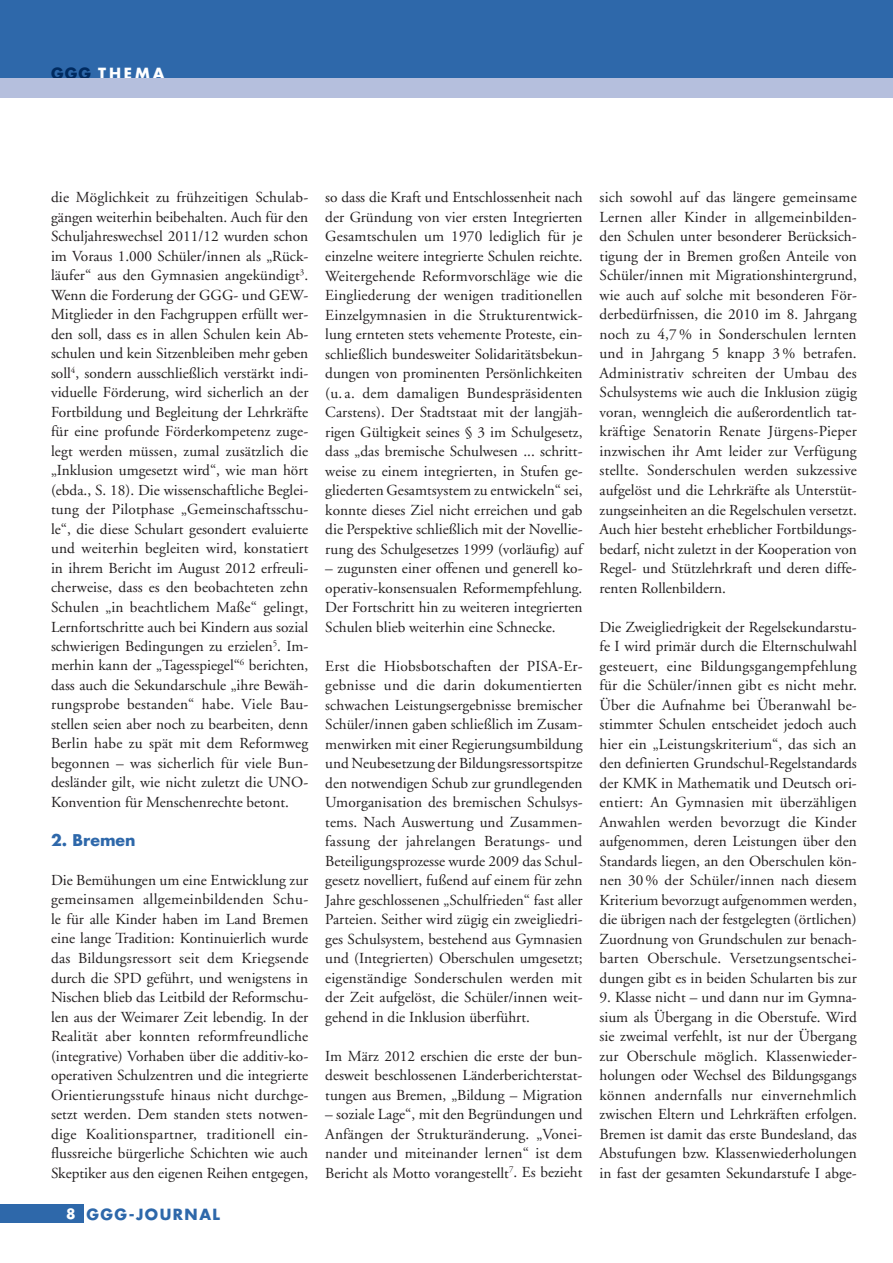
<style>
.page{position:relative;width:893px;height:1263px;background:#fff}
.page>*{position:absolute;margin:0;border:0;box-sizing:border-box;transform-origin:0 0}
.t1{font:700 15.75px "Futura";color:#2e68aa}
.t2{font:15.3px/19.5px "Adobe Garamond";color:#231f20;text-align:justify}
.t3{font:700 15px "Futura";letter-spacing:.1em;color:#2e68aa}
.t4{font:700 15px "Futura";color:#fff}
.s1{color:#002a5f}
.s2{font-size:13.8px;color:#fff}
</style>
<div class="page">
<div style="left:0;top:0;width:893px;height:79px;background:#2e68aa"></div>
<div style="left:0;top:79px;width:893px;height:19px;background:#b5bfdd"></div>
<div style="left:0;top:1204px;width:83px;height:19px;background:#2e68aa"></div>
<p class="t4" style="left:51px;top:63px;width:88px"><span class="s1">GGG</span> THEMA</p>
<p class="t2" style="left:51px;top:188px;width:259px">die Möglichkeit zu frühzeitigen Schulab&shy;gängen weiterhin beibehalten. Auch für den Schuljahreswechsel 2011/12 wurden schon im Voraus 1.000 Schüler/innen als „Rück&shy;läufer“ aus den Gymnasien angekündigt<sup>3</sup>.<br>Wenn die Forderung der GGG- und GEW-Mitglieder in den Fachgruppen erfüllt wer&shy;den soll, dass es in allen Schulen kein Ab&shy;schulen und kein Sitzenbleiben mehr geben soll<sup>4</sup>, sondern ausschließlich verstärkt indi&shy;viduelle Förderung, wird sicherlich an der Fortbildung und Begleitung der Lehrkräfte für eine profunde Förderkompetenz zuge&shy;legt werden müssen, zumal zusätzlich die „Inklusion umgesetzt wird“, wie man hört (ebda., S. 18). Die wissenschaftliche Beglei&shy;tung der Pilotphase „Gemeinschaftsschu&shy;le“, die diese Schulart gesondert evaluierte und weiterhin begleiten wird, konstatiert in ihrem Bericht im August 2012 erfreuli&shy;cherweise, dass es den beobachteten zehn Schulen „in beachtlichem Maße“ gelingt, Lernfortschritte auch bei Kindern aus sozial schwierigen Bedingungen zu erzielen<sup>5</sup>. Im&shy;merhin kann der „Tagesspiegel“<sup>6</sup> berichten, dass auch die Sekundarschule „ihre Bewäh&shy;rungsprobe bestanden“ habe. Viele Bau&shy;stellen seien aber noch zu bearbeiten, denn Berlin habe zu spät mit dem Reformweg begonnen – was sicherlich für viele Bun&shy;desländer gilt, wie nicht zuletzt die UNO-Konvention für Menschenrechte betont.</p>
<p class="t1" style="left:51px;top:829px;width:86px">2. BREMEN</p>
<p class="t2" style="left:51px;top:871px;width:259px">Die Bemühungen um eine Entwicklung zur gemeinsamen allgemeinbildenden Schu&shy;le für alle Kinder haben im Land Bremen eine lange Tradition: Kontinuierlich wurde das Bildungsressort seit dem Kriegsende durch die SPD geführt, und wenigstens in Nischen blieb das Leitbild der Reformschu&shy;len aus der Weimarer Zeit lebendig. In der Realität aber konnten reformfreundliche (integrative) Vorhaben über die additiv-ko&shy;operativen Schulzentren und die integrierte Orientierungsstufe hinaus nicht durchge&shy;setzt werden. Dem standen stets notwen&shy;dige Koalitionspartner, traditionell ein&shy;flussreiche bürgerliche Schichten wie auch Skeptiker aus den eigenen Reihen entgegen,</p>
<p class="t3" style="left:66px;top:1204px;width:155px"><span class="s2">8</span> GGG-JOURNAL</p>
<p class="t2" style="left:325px;top:188px;width:259px">so dass die Kraft und Entschlossenheit nach der Gründung von vier ersten Integrierten Gesamtschulen um 1970 lediglich für je einzelne weitere integrierte Schulen reichte.<br>Weitergehende Reformvorschläge wie die Eingliederung der wenigen traditionellen Einzelgymnasien in die Strukturentwick&shy;lung ernteten stets vehemente Proteste, ein&shy;schließlich bundesweiter Solidaritätsbekun&shy;dungen von prominenten Persönlichkeiten (u. a. dem damaligen Bundespräsidenten Carstens). Der Stadtstaat mit der langjäh&shy;rigen Gültigkeit seines § 3 im Schulgesetz, dass „das bremische Schulwesen ... schritt&shy;weise zu einem integrierten, in Stufen ge&shy;gliederten Gesamtsystem zu entwickeln“ sei, konnte dieses Ziel nicht erreichen und gab die Perspektive schließlich mit der Novellie&shy;rung des Schulgesetzes 1999 (vorläufig) auf</p>
<p class="t2" style="left:325px;top:559px;width:259px">– zugunsten einer offenen und generell ko&shy;operativ-konsensualen Reformempfehlung.<br>Der Fortschritt hin zu weiteren integrierten Schulen blieb weiterhin eine Schnecke.</p>
<p class="t2" style="left:325px;top:656px;width:259px">Erst die Hiobsbotschaften der PISA-Er&shy;gebnisse und die darin dokumentierten schwachen Leistungsergebnisse bremischer Schüler/innen gaben schließlich im Zusam&shy;menwirken mit einer Regierungsumbildung und Neubesetzung der Bildungsressortspitze den notwendigen Schub zur grundlegenden Umorganisation des bremischen Schulsys&shy;tems. Nach Auswertung und Zusammen&shy;fassung der jahrelangen Beratungs- und Beteiligungsprozesse wurde 2009 das Schul&shy;gesetz novelliert, fußend auf einem für zehn Jahre geschlossenen „Schulfrieden“ fast aller Parteien. Seither wird zügig ein zweigliedri&shy;ges Schulsystem, bestehend aus Gymnasien und (Integrierten) Oberschulen umgesetzt; eigenständige Sonderschulen werden mit der Zeit aufgelöst, die Schüler/innen weit&shy;gehend in die Inklusion überführt.</p>
<p class="t2" style="left:325px;top:1047px;width:259px">Im März 2012 erschien die erste der bun&shy;desweit beschlossenen Länderberichterstat&shy;tungen aus Bremen, „Bildung – Migration</p>
<p class="t2" style="left:325px;top:1105px;width:259px">– soziale Lage“, mit den Begründungen und Anfängen der Strukturänderung. „Vonei&shy;nander und miteinander lernen“ ist dem Bericht als Motto vorangestellt<sup>7</sup>. Es bezieht</p>
<p class="t2" style="left:600px;top:188px;width:259px">sich sowohl auf das längere gemeinsame Lernen aller Kinder in allgemeinbilden&shy;den Schulen unter besonderer Berücksich&shy;tigung der in Bremen großen Anteile von Schüler/innen mit Migrationshintergrund, wie auch auf solche mit besonderen För&shy;derbedürfnissen, die 2010 im 8. Jahrgang noch zu 4,7 % in Sonderschulen lernten und in Jahrgang 5 knapp 3 % betrafen.<br>Administrativ schreiten der Umbau des Schulsystems wie auch die Inklusion zügig voran, wenngleich die außerordentlich tat&shy;kräftige Senatorin Renate Jürgens-Pieper inzwischen ihr Amt leider zur Verfügung stellte. Sonderschulen werden sukzessive aufgelöst und die Lehrkräfte als Unterstüt&shy;zungseinheiten an die Regelschulen versetzt.<br>Auch hier besteht erheblicher Fortbildungs&shy;bedarf, nicht zuletzt in der Kooperation von Regel- und Stützlehrkraft und deren diffe&shy;renten Rollenbildern.</p>
<p class="t2" style="left:600px;top:617px;width:259px">Die Zweigliedrigkeit der Regelsekundarstu&shy;fe I wird primär durch die Elternschulwahl gesteuert, eine Bildungsgangempfehlung für die Schüler/innen gibt es nicht mehr.<br>Über die Aufnahme bei Überanwahl be&shy;stimmter Schulen entscheidet jedoch auch hier ein „Leistungskriterium“, das sich an den definierten Grundschul-Regelstandards der KMK in Mathematik und Deutsch ori&shy;entiert: An Gymnasien mit überzähligen Anwahlen werden bevorzugt die Kinder aufgenommen, deren Leistungen über den Standards liegen, an den Oberschulen kön&shy;nen 30 % der Schüler/innen nach diesem Kriterium bevorzugt aufgenommen werden, die übrigen nach der festgelegten (örtlichen)<br>Zuordnung von Grundschulen zur benach&shy;barten Oberschule. Versetzungsentschei&shy;dungen gibt es in beiden Schularten bis zur</p>
<p class="t2" style="left:600px;top:988px;width:259px">9. Klasse nicht – und dann nur im Gymna&shy;sium als Übergang in die Oberstufe. Wird sie zweimal verfehlt, ist nur der Übergang zur Oberschule möglich. Klassenwieder&shy;holungen oder Wechsel des Bildungsgangs können andernfalls nur einvernehmlich zwischen Eltern und Lehrkräften erfolgen.<br>Bremen ist damit das erste Bundesland, das Abstufungen bzw. Klassenwiederholungen in fast der gesamten Sekundarstufe I abge-</p>
</div>
